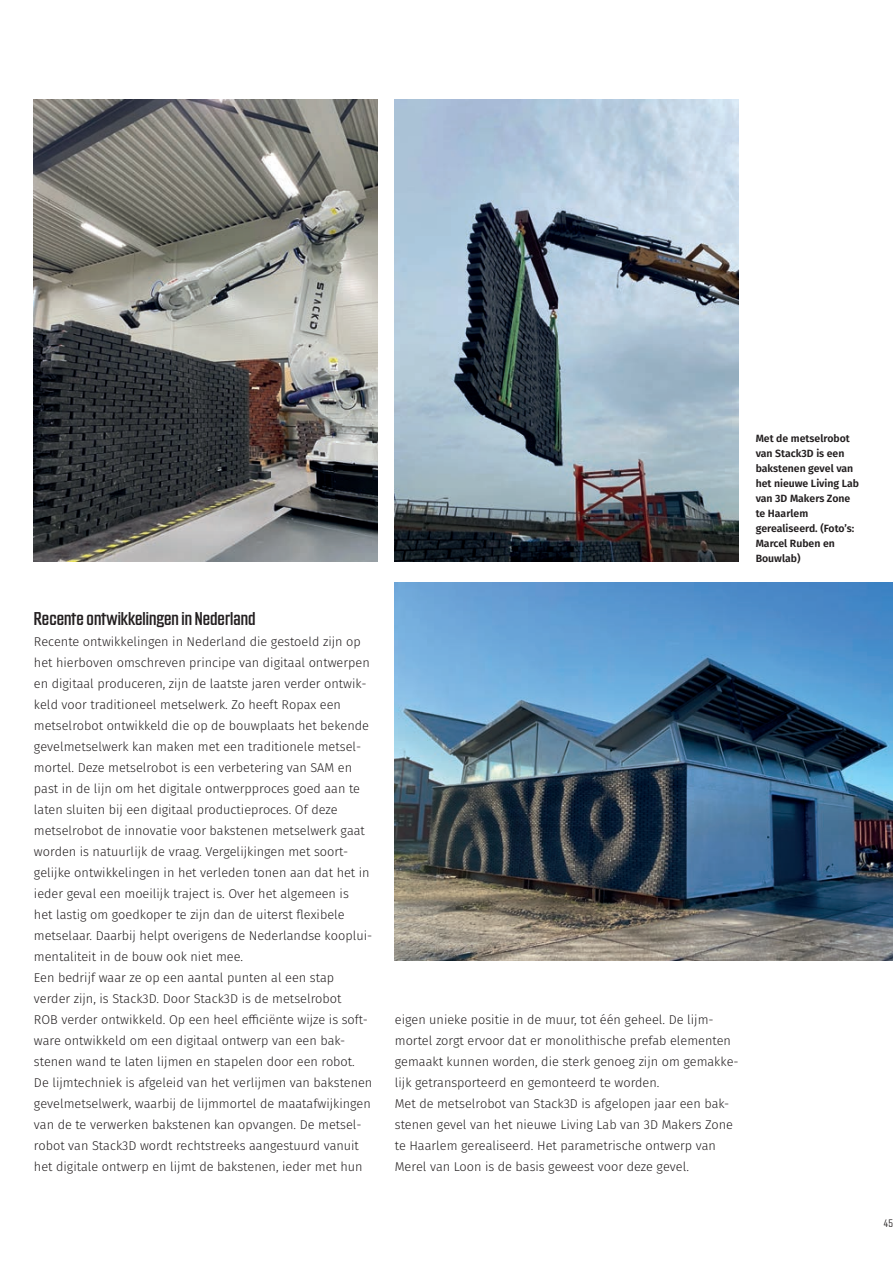
<style>
.page{position:relative;width:893px;height:1263px;background:#fff}
.page>*{position:absolute;margin:0;border:0;box-sizing:border-box;transform-origin:0 0}
.t1{font:18px "Countach";color:#231f20}
.t2{font:300 12.75px/21px "Fira Sans";color:#231f20}
.t3{font:600 10.5px/15px "Fira Sans";color:#231f20}
.t4{font:300 10.5px "Countach";color:#231f20}
</style>
<div class="page">
<img style="left:34px;top:100px;width:344px;height:462px">
<img style="left:395px;top:100px;width:344px;height:462px">
<img style="left:395px;top:583px;width:498px;height:378px">
<h1 class="t1" style="left:34px;top:612px;width:223px">Recente ontwikkelingen in Nederland</h1>
<p class="t2" style="left:34px;top:632px;width:340px">Recente ontwikkelingen in Nederland die gestoeld zijn op het hierboven omschreven principe van digitaal ontwerpen en digitaal produceren, zijn de laatste jaren verder ontwik&shy;keld voor traditioneel metselwerk. Zo heeft Ropax een metselrobot ontwikkeld die op de bouwplaats het bekende gevelmetselwerk kan maken met een traditionele metsel&shy;mortel. Deze metselrobot is een verbetering van SAM en past in de lijn om het digitale ontwerpproces goed aan te laten sluiten bij een digitaal productieproces. Of deze metselrobot de innovatie voor bakstenen metselwerk gaat worden is natuurlijk de vraag. Vergelijkingen met soort&shy;gelijke ontwikkelingen in het verleden tonen aan dat het in ieder geval een moeilijk traject is. Over het algemeen is<br>het lastig om goedkoper te zijn dan de uiterst flexibele metselaar. Daarbij helpt overigens de Nederlandse kooplui&shy;mentaliteit in de bouw ook niet mee.<br>Een bedrijf waar ze op een aantal punten al een stap verder zijn, is Stack3D. Door Stack3D is de metselrobot<br>ROB verder ontwikkeld. Op een heel efficiënte wijze is soft&shy;ware ontwikkeld om een digitaal ontwerp van een bak&shy;stenen wand te laten lijmen en stapelen door een robot.<br>De lijmtechniek is afgeleid van het verlijmen van bakstenen gevelmetselwerk, waarbij de lijmmortel de maatafwijkingen van de te verwerken bakstenen kan opvangen. De metsel&shy;robot van Stack3D wordt rechtstreeks aangestuurd vanuit het digitale ontwerp en lijmt de bakstenen, ieder met hun</p>
<p class="t3" style="left:756px;top:431px;width:105px">Met de metselrobot van Stack3D is een bakstenen gevel van het nieuwe Living Lab van 3D Makers Zone te Haarlem gerealiseerd. (Foto’s:<br>Marcel Ruben en<br>Bouwlab)</p>
<p class="t2" style="left:395px;top:1010px;width:345px">eigen unieke positie in de muur, tot één geheel. De lijm&shy;mortel zorgt ervoor dat er monolithische prefab elementen gemaakt kunnen worden, die sterk genoeg zijn om gemakke&shy;lijk getransporteerd en gemonteerd te worden.<br>Met de metselrobot van Stack3D is afgelopen jaar een bak&shy;stenen gevel van het nieuwe Living Lab van 3D Makers Zone te Haarlem gerealiseerd. Het parametrische ontwerp van Merel van Loon is de basis geweest voor deze gevel.</p>
<p class="t4" style="left:884px;top:1217px;width:11px">45</p>
</div>
